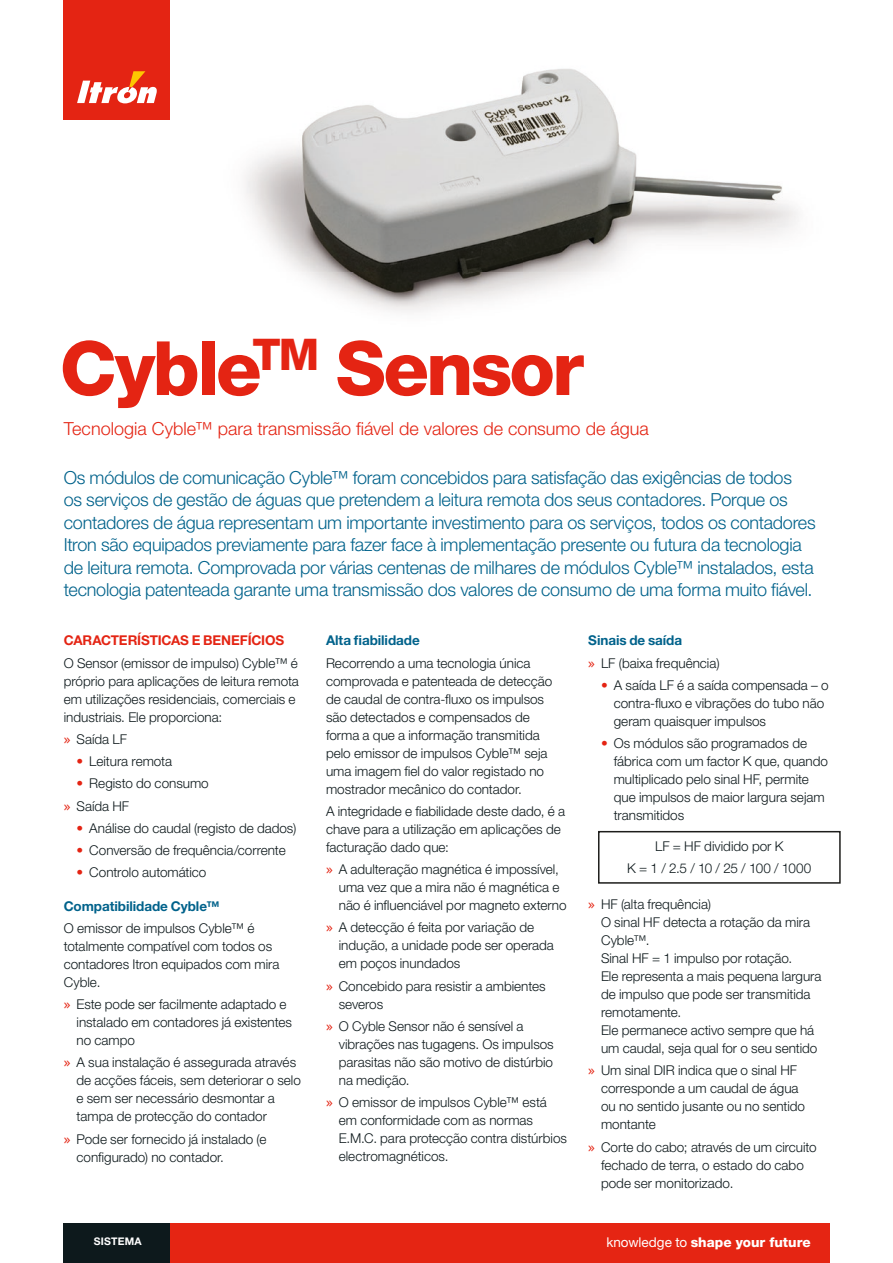
<style>
.page{position:relative;width:893px;height:1263px;background:#fff}
.page>*{position:absolute;margin:0;border:0;box-sizing:border-box;transform-origin:0 0}
.t1{font:800 75px "Helvetica Neue LT Std";letter-spacing:-.04em;color:#e42413}
.t2{font:300 18px/22.5px "Helvetica Neue LT Std";letter-spacing:-.015em;color:#00628b}
.t3{font:300 18px "Helvetica Neue LT Std";color:#e42413}
.t4{font:300 13.5px/18px "Helvetica Neue LT Std";color:#0e191c}
.t5{font:700 13.5px "Helvetica Neue LT Std";letter-spacing:-.005em;color:#00628b}
.t6{font:700 13.5px "Helvetica Neue LT Std";letter-spacing:-.01em;color:#e42413}
.t7{font:800 13.5px "Helvetica Neue LT Std";letter-spacing:.005em;color:#fff}
.t8{font:700 10.5px "Helvetica Neue LT Std";letter-spacing:.015em;color:#fff}
.s1{font-family:"Lucida Grande";font-weight:400;color:#e42413}
.s2{font-weight:700;color:#e42413}
.s3{font-weight:700;color:#00628b}
.s4{font-weight:400}
</style>
<div class="page">
<img style="left:245px;top:69px;width:553px;height:243px">
<div style="left:598px;top:831px;width:243px;height:53px;border:2px solid #1d1d1b"></div>
<div style="left:64px;top:0;width:106px;height:119px;background:#e42413"></div>
<svg style="left:77px;top:71px;width:80px;height:32px"></svg>
<div style="left:64px;top:1223px;width:106px;height:40px;background:#0d191c"></div>
<div style="left:170px;top:1223px;width:659px;height:40px;background:#e52513"></div>
<h1 class="t1" style="left:60px;top:324px;width:526px">Cyble<sup>TM</sup> Sensor</h1>
<h2 class="t3" style="left:64px;top:417px;width:586px">Tecnologia Cyble™ para transmissão fiável de valores de consumo de água</h2>
<p class="t2" style="left:64px;top:465px;width:754px">Os módulos de comunicação Cyble™ foram concebidos para satisfação das exigências de todos<br>os serviços de gestão de águas que pretendem a leitura remota dos seus contadores. Porque os contadores de água representam um importante investimento para os serviços, todos os contadores Itron são equipados previamente para fazer face à implementação presente ou futura da tecnologia de leitura remota. Comprovada por várias centenas de milhares de módulos Cyble™ instalados, esta tecnologia patenteada garante uma transmissão dos valores de consumo de uma forma muito fiável.</p>
<p class="t6" style="left:64px;top:632px;width:222px">CARACTERÍSTICAS E BENEFÍCIOS</p>
<p class="t4" style="left:64px;top:653px;width:237px">O Sensor (emissor de impulso) Cyble™ é próprio para aplicações de leitura remota em utilizações residenciais, comerciais e industriais. Ele proporciona:</p>
<p class="t4" style="left:64px;top:730px;width:65px"><span class="s1">»</span> Saída LF</p>
<p class="t4" style="left:77px;top:752px;width:97px"><span class="s2">•</span> Leitura remota</p>
<p class="t4" style="left:64px;top:772px;width:147px;line-height:22.2px;text-indent:13px"><span class="s2">•</span> Registo do consumo <span class="s1">»</span> Saída HF</p>
<p class="t4" style="left:77px;top:819px;width:221px"><span class="s2">•</span> Análise do caudal (registo de dados)</p>
<p class="t4" style="left:77px;top:841px;width:211px"><span class="s2">•</span> Conversão de frequência/corrente</p>
<p class="t4" style="left:77px;top:863px;width:131px"><span class="s2">•</span> Controlo automático</p>
<p class="t5" style="left:64px;top:897px;width:157px">Compatibilidade Cyble™</p>
<p class="t4" style="left:64px;top:919px;width:217px">O emissor de impulsos Cyble™ é totalmente compatível com todos os contadores Itron equipados com mira<br>Cyble.</p>
<p class="t4" style="left:77px;top:995px;width:217px;text-indent:-13px"><span class="s1">»</span> Este pode ser facilmente adaptado e instalado em contadores já existentes no campo</p>
<p class="t4" style="left:77px;top:1053px;width:226px;text-indent:-13px"><span class="s1">»</span> A sua instalação é assegurada através de acções fáceis, sem deteriorar o selo e sem ser necessário desmontar a tampa de protecção do contador</p>
<p class="t4" style="left:77px;top:1129px;width:191px;text-indent:-13px"><span class="s1">»</span> Pode ser fornecido já instalado (e configurado) no contador.</p>
<p class="t5" style="left:326px;top:632px;width:95px">Alta fiabilidade</p>
<p class="t4" style="left:326px;top:653px;width:228px">Recorrendo a uma tecnologia única comprovada e patenteada de detecção de caudal de contra-fluxo os impulsos são detectados e compensados de forma a que a informação transmitida pelo emissor de impulsos Cyble™ seja uma imagem fiel do valor registado no mostrador mecânico do contador.</p>
<p class="t4" style="left:326px;top:802px;width:241px">A integridade e fiabilidade deste dado, é a chave para a utilização em aplicações de facturação dado que:</p>
<p class="t4" style="left:339px;top:860px;width:229px;text-indent:-13px"><span class="s1">»</span> A adulteração magnética é impossível, uma vez que a mira não é magnética e não é influenciável por magneto externo</p>
<p class="t4" style="left:339px;top:918px;width:217px;text-indent:-13px"><span class="s1">»</span> A detecção é feita por variação de indução, a unidade pode ser operada em poços inundados</p>
<p class="t4" style="left:339px;top:976px;width:208px;text-indent:-13px"><span class="s1">»</span> Concebido para resistir a ambientes severos</p>
<p class="t4" style="left:339px;top:1017px;width:216px;text-indent:-13px"><span class="s1">»</span> O Cyble Sensor não é sensível a vibrações nas tugagens. Os impulsos parasitas não são motivo de distúrbio na medição.</p>
<p class="t4" style="left:339px;top:1093px;width:230px;text-indent:-13px"><span class="s1">»</span> O emissor de impulsos Cyble™ está em conformidade com as normas<br>E.M.C. para protecção contra distúrbios electromagnéticos.</p>
<p class="t4" style="left:588px;top:629px;width:133px;line-height:22.2px"><span class="s3">Sinais de saída<br></span><span class="s1">»</span> LF (baixa frequência)</p>
<p class="t4" style="left:614px;top:676px;width:216px;text-indent:-13px"><span class="s2">•</span> A saída LF é a saída compensada – o contra-fluxo e vibrações do tubo não geram quaisquer impulsos</p>
<p class="t4" style="left:614px;top:734px;width:216px;text-indent:-13px"><span class="s2">•</span> Os módulos são programados de fábrica com um factor K que, quando multiplicado pelo sinal HF, permite que impulsos de maior largura sejam transmitidos</p>
<p class="t4" style="left:627px;top:835px;width:186px;line-height:22.2px;text-align:center">LF = HF dividido por K<br>K = 1 / 2.5 / 10 / 25 / 100 / 1000</p>
<p class="t4" style="left:601px;top:895px;width:222px;text-indent:-13px"><span class="s1">»</span> HF (alta frequência)<br>O sinal HF detecta a rotação da mira<br>Cyble™.<br>Sinal HF = 1 impulso por rotação.<br>Ele representa a mais pequena largura de impulso que pode ser transmitida remotamente.<br>Ele permanece activo sempre que há um caudal, seja qual for o seu sentido</p>
<p class="t4" style="left:601px;top:1061px;width:206px;text-indent:-13px"><span class="s1">»</span> Um sinal DIR indica que o sinal HF corresponde a um caudal de água ou no sentido jusante ou no sentido montante</p>
<p class="t4" style="left:601px;top:1137px;width:217px;text-indent:-13px"><span class="s1">»</span> Corte do cabo; através de um circuito fechado de terra, o estado do cabo pode ser monitorizado.</p>
<p class="t8" style="left:94px;top:1235px;width:49px">SISTEMA</p>
<p class="t7" style="left:606px;top:1234px;width:206px"><span class="s4">knowledge to</span> shape your future</p>
</div>
